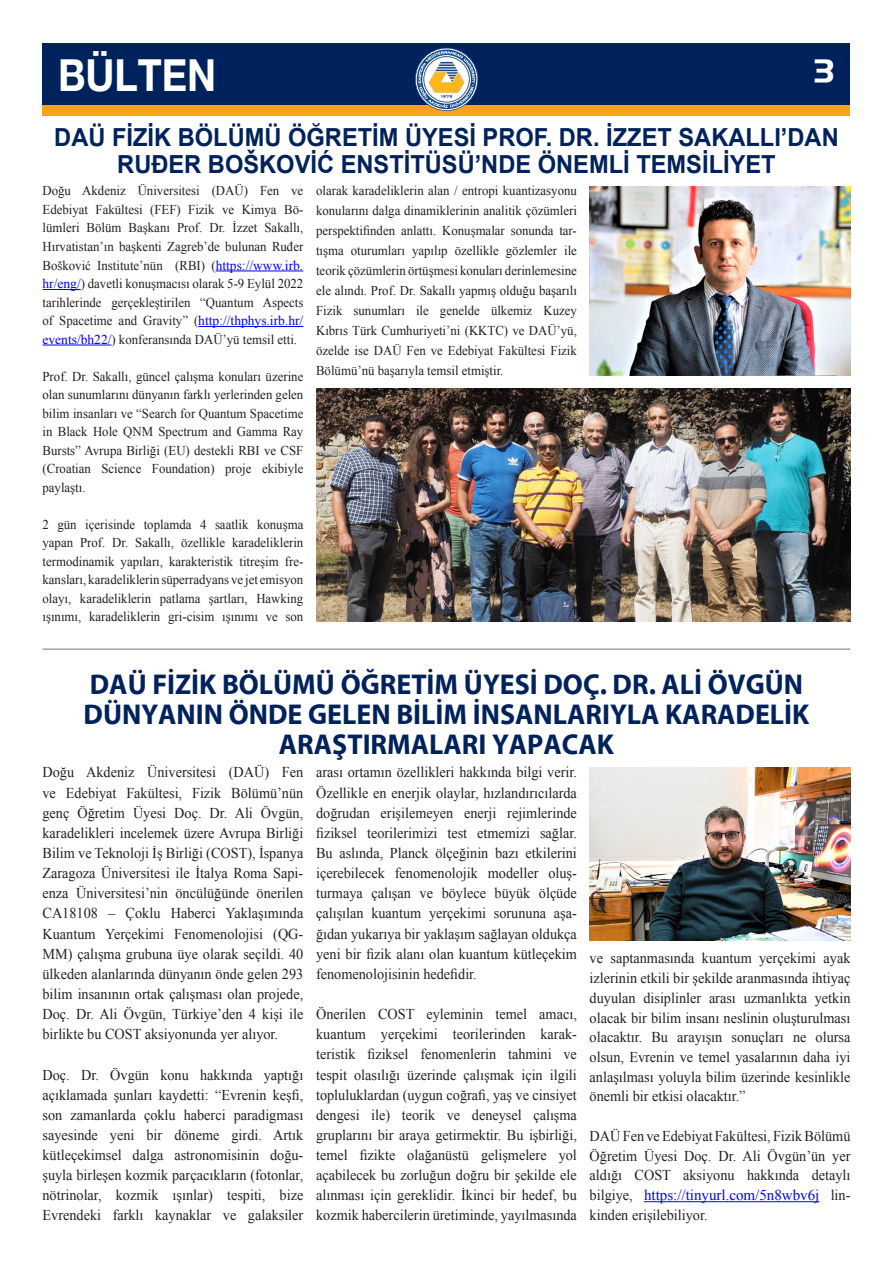
<style>
.page{position:relative;width:893px;height:1263px;background:#fff}
.page>*{position:absolute;margin:0;border:0;box-sizing:border-box;transform-origin:0 0}
.t1{font:700 44.1px "Helvetica Neue EMU";color:#fff;scale:.89 1}
.t2{font:31.5px "Handel EMU";color:#fff}
.t3{font:700 28.8px/30.2px "Myriad EMU";color:#00225c;text-align:center}
.t4{font:700 24.9px/27.5px "Arial";color:#00225c;text-align:center;scale:.95 1}
.t5{font:15px/20.1px "Times New Roman";color:#231f20;text-align:justify;scale:.95 1}
.t6{font:13.5px/18.5px "Times New Roman";color:#231f20;text-align:justify;scale:.95 1}
.s1{color:#00f}
</style>
<div class="page">
<hr style="left:216px;top:271px;width:87px;height:1px;background:#00f">
<hr style="left:43px;top:289px;width:38px;height:1px;background:#00f">
<hr style="left:198px;top:326px;width:105px;height:1px;background:#00f">
<hr style="left:43px;top:345px;width:69px;height:1px;background:#00f">
<hr style="left:644px;top:1201px;width:175px;height:1px;background:#00f">
<div style="left:43px;top:43px;width:807px;height:72px;background:#f9a31b"></div>
<div style="left:43px;top:43px;width:807px;height:61px;background:#00225c"></div>
<svg style="left:415px;top:48px;width:63px;height:63px"></svg>
<img style="left:590px;top:186px;width:260px;height:190px">
<img style="left:590px;top:767px;width:260px;height:173px">
<img style="left:316px;top:389px;width:534px;height:233px">
<hr style="left:43px;top:648px;width:807px;height:2px;background:#939598">
<p class="t1" style="left:58px;top:48px;width:179px">BÜLTEN</p>
<p class="t2" style="left:814px;top:52px;width:21px">3</p>
<p class="t4" style="left:54px;top:124px;width:827px">DAÜ FİZİK BÖLÜMÜ ÖĞRETİM ÜYESİ PROF. DR. İZZET SAKALLI’DAN<br>RUĐER BOŠKOVİĆ ENSTİTÜSÜ’NDE ÖNEMLİ TEMSİLİYET</p>
<p class="t6" style="left:43px;top:181px;width:276px">Doğu Akdeniz Üniversitesi (DAÜ) Fen ve Edebiyat Fakültesi (FEF) Fizik ve Kimya Bö&shy;lümleri Bölüm Başkanı Prof. Dr. İzzet Sakallı, Hırvatistan’ın başkenti Zagreb’de bulunan Ruđer Bošković Institute’nün (RBI) (<span class="s1">https://www.irb. hr/eng/</span>) davetli konuşmacısı olarak 5-9 Eylül 2022 tarihlerinde gerçekleştirilen “Quantum Aspects of Spacetime and Gravity” (<span class="s1">http://thphys.irb.hr/ events/bh22/</span>) konferansında DAÜ’yü temsil etti.</p>
<p class="t6" style="left:43px;top:367px;width:276px">Prof. Dr. Sakallı, güncel çalışma konuları üzerine olan sunumlarını dünyanın farklı yerlerinden gelen bilim insanları ve “Search for Quantum Spacetime in Black Hole QNM Spectrum and Gamma Ray Bursts” Avrupa Birliği (EU) destekli RBI ve CSF (Croatian Science Foundation) proje ekibiyle paylaştı.</p>
<p class="t6" style="left:43px;top:515px;width:276px">2 gün içerisinde toplamda 4 saatlik konuşma yapan Prof. Dr. Sakallı, özellikle karadeliklerin termodinamik yapıları, karakteristik titreşim fre&shy;kansları, karadeliklerin süperradyans ve jet emisyon olayı, karadeliklerin patlama şartları, Hawking ışınımı, karadeliklerin gri-cisim ışınımı ve son</p>
<p class="t6" style="left:316px;top:181px;width:276px;line-height:20px">olarak karadeliklerin alan / entropi kuantizasyonu konularını dalga dinamiklerinin analitik çözümleri perspektifinden anlattı. Konuşmalar sonunda tar&shy;tışma oturumları yapılıp özellikle gözlemler ile teorik çözümlerin örtüşmesi konuları derinlemesine ele alındı. Prof. Dr. Sakallı yapmış olduğu başarılı Fizik sunumları ile genelde ülkemiz Kuzey Kıbrıs Türk Cumhuriyeti’ni (KKTC) ve DAÜ’yü, özelde ise DAÜ Fen ve Edebiyat Fakültesi Fizik Bölümü’nü başarıyla temsil etmiştir.</p>
<p class="t3" style="left:84px;top:670px;width:727px">DAÜ FİZİK BÖLÜMÜ ÖĞRETİM ÜYESİ DOÇ. DR. ALİ ÖVGÜN<br>DÜNYANIN ÖNDE GELEN BİLİM İNSANLARIYLA KARADELİK<br>ARAŞTIRMALARI YAPACAK</p>
<p class="t5" style="left:43px;top:762px;width:276px">Doğu Akdeniz Üniversitesi (DAÜ) Fen ve Edebiyat Fakültesi, Fizik Bölümü’nün genç Öğretim Üyesi Doç. Dr. Ali Övgün, karadelikleri incelemek üzere Avrupa Birliği Bilim ve Teknoloji İş Birliği (COST), İspanya Zaragoza Üniversitesi ile İtalya Roma Sapi&shy;enza Üniversitesi’nin öncülüğünde önerilen CA18108 – Çoklu Haberci Yaklaşımında Kuantum Yerçekimi Fenomenolojisi (QG-MM) çalışma grubuna üye olarak seçildi. 40 ülkeden alanlarında dünyanın önde gelen 293 bilim insanının ortak çalışması olan projede, Doç. Dr. Ali Övgün, Türkiye’den 4 kişi ile birlikte bu COST aksiyonunda yer alıyor.</p>
<p class="t5" style="left:43px;top:1064px;width:276px">Doç. Dr. Övgün konu hakkında yaptığı açıklamada şunları kaydetti: “Evrenin keşfi, son zamanlarda çoklu haberci paradigması sayesinde yeni bir döneme girdi. Artık kütleçekimsel dalga astronomisinin doğu&shy;şuyla birleşen kozmik parçacıkların (fotonlar, nötrinolar, kozmik ışınlar) tespiti, bize Evrendeki farklı kaynaklar ve galaksiler</p>
<p class="t5" style="left:316px;top:762px;width:276px">arası ortamın özellikleri hakkında bilgi verir.<br>Özellikle en enerjik olaylar, hızlandırıcılarda doğrudan erişilemeyen enerji rejimlerinde fiziksel teorilerimizi test etmemizi sağlar.<br>Bu aslında, Planck ölçeğinin bazı etkilerini içerebilecek fenomenolojik modeller oluş&shy;turmaya çalışan ve böylece büyük ölçüde çalışılan kuantum yerçekimi sorununa aşa&shy;ğıdan yukarıya bir yaklaşım sağlayan oldukça yeni bir fizik alanı olan kuantum kütleçekim fenomenolojisinin hedefidir.</p>
<p class="t5" style="left:316px;top:1004px;width:276px">Önerilen COST eyleminin temel amacı, kuantum yerçekimi teorilerinden karak&shy;teristik fiziksel fenomenlerin tahmini ve tespit olasılığı üzerinde çalışmak için ilgili topluluklardan (uygun coğrafi, yaş ve cinsiyet dengesi ile) teorik ve deneysel çalışma gruplarını bir araya getirmektir. Bu işbirliği, temel fizikte olağanüstü gelişmelere yol açabilecek bu zorluğun doğru bir şekilde ele alınması için gereklidir. İkinci bir hedef, bu kozmik habercilerin üretiminde, yayılmasında</p>
<p class="t5" style="left:590px;top:948px;width:276px">ve saptanmasında kuantum yerçekimi ayak izlerinin etkili bir şekilde aranmasında ihtiyaç duyulan disiplinler arası uzmanlıkta yetkin olacak bir bilim insanı neslinin oluşturulması olacaktır. Bu arayışın sonuçları ne olursa olsun, Evrenin ve temel yasalarının daha iyi anlaşılması yoluyla bilim üzerinde kesinlikle önemli bir etkisi olacaktır.”</p>
<p class="t5" style="left:590px;top:1126px;width:276px">DAÜ Fen ve Edebiyat Fakültesi, Fizik Bölümü Öğretim Üyesi Doç. Dr. Ali Övgün’ün yer aldığı COST aksiyonu hakkında detaylı bilgiye, <span class="s1">https://tinyurl.com/5n8wbv6j</span> lin&shy;kinden erişilebiliyor.</p>
</div>
